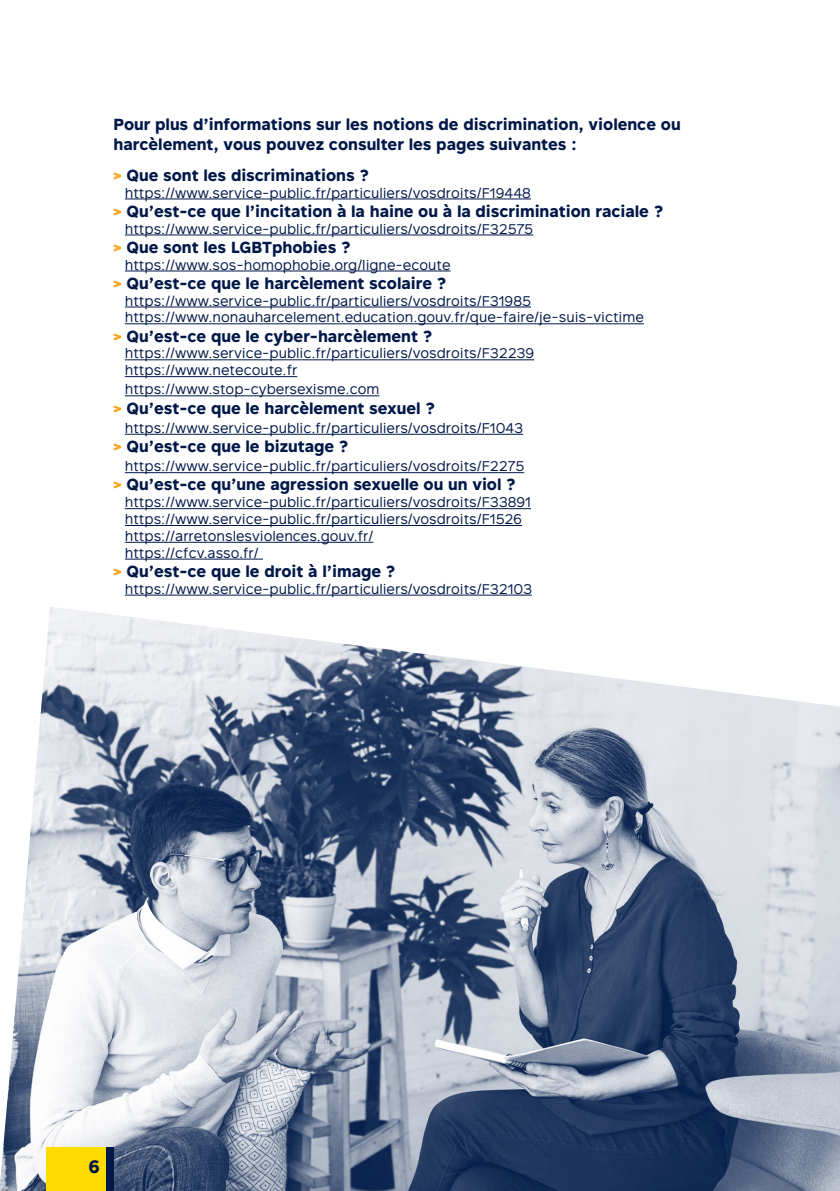
<style>
.page{position:relative;width:840px;height:1191px;background:#fff}
.page>*{position:absolute;margin:0;border:0;box-sizing:border-box;transform-origin:0 0}
.t1{font:700 18px "Rutan";color:#001848}
.t2{font:700 16px/19.2px "Rutan";color:#001848}
.t3{font:14px/16.8px "Rutan";color:#001848}
.s1{color:#f9a51b}
</style>
<div class="page">
<img style="left:0;top:607px;width:839px;height:584px">
<hr style="left:125px;top:199px;width:405px;height:1px;background:#001848">
<hr style="left:125px;top:235px;width:408px;height:1px;background:#001848">
<hr style="left:125px;top:271px;width:325px;height:1px;background:#001848">
<hr style="left:125px;top:307px;width:405px;height:1px;background:#001848">
<hr style="left:125px;top:323px;width:518px;height:1px;background:#001848">
<hr style="left:125px;top:359px;width:409px;height:1px;background:#001848">
<hr style="left:125px;top:376px;width:172px;height:1px;background:#001848">
<hr style="left:125px;top:395px;width:254px;height:1px;background:#001848">
<hr style="left:125px;top:434px;width:398px;height:1px;background:#001848">
<hr style="left:125px;top:472px;width:399px;height:1px;background:#001848">
<hr style="left:125px;top:508px;width:405px;height:1px;background:#001848">
<hr style="left:125px;top:525px;width:396px;height:1px;background:#001848">
<hr style="left:125px;top:542px;width:248px;height:1px;background:#001848">
<hr style="left:125px;top:559px;width:138px;height:1px;background:#001848">
<hr style="left:125px;top:595px;width:406px;height:1px;background:#001848">
<div style="left:105px;top:1147px;width:8px;height:44px;background:#001848"></div>
<div style="left:46px;top:1147px;width:59px;height:44px;background:#ffdc01"></div>
<p class="t2" style="left:113px;top:114px;width:568px">Pour plus d’informations sur les notions de discrimination, violence ou harcèlement, vous pouvez consulter les pages suivantes :</p>
<p class="t2" style="left:113px;top:165px;width:257px"><span class="s1">&gt;</span> Que sont les discriminations ?</p>
<p class="t3" style="left:125px;top:183px;width:407px">https://www.service-public.fr/particuliers/vosdroits/F19448</p>
<p class="t2" style="left:113px;top:201px;width:551px"><span class="s1">&gt;</span> Qu’est-ce que l’incitation à la haine ou à la discrimination raciale ?</p>
<p class="t3" style="left:125px;top:219px;width:409px">https://www.service-public.fr/particuliers/vosdroits/F32575</p>
<p class="t2" style="left:113px;top:237px;width:238px"><span class="s1">&gt;</span> Que sont les LGBTphobies ?</p>
<p class="t3" style="left:125px;top:255px;width:327px">https://www.sos-homophobie.org/ligne-ecoute</p>
<p class="t2" style="left:113px;top:273px;width:334px"><span class="s1">&gt;</span> Qu’est-ce que le harcèlement scolaire ?</p>
<p class="t3" style="left:125px;top:291px;width:520px">https://www.service-public.fr/particuliers/vosdroits/F31985 https://www.nonauharcelement.education.gouv.fr/que-faire/je-suis-victime</p>
<p class="t2" style="left:113px;top:326px;width:320px"><span class="s1">&gt;</span> Qu’est-ce que le cyber-harcèlement ?</p>
<p class="t3" style="left:125px;top:344px;width:410px">https://www.service-public.fr/particuliers/vosdroits/F32239 https://www.netecoute.fr</p>
<p class="t3" style="left:125px;top:380px;width:256px">https://www.stop-cybersexisme.com</p>
<p class="t2" style="left:113px;top:398px;width:323px"><span class="s1">&gt;</span> Qu’est-ce que le harcèlement sexuel ?</p>
<p class="t3" style="left:125px;top:419px;width:399px">https://www.service-public.fr/particuliers/vosdroits/F1043</p>
<p class="t2" style="left:113px;top:436px;width:236px"><span class="s1">&gt;</span> Qu’est-ce que le bizutage ?</p>
<p class="t3" style="left:125px;top:457px;width:400px">https://www.service-public.fr/particuliers/vosdroits/F2275</p>
<p class="t2" style="left:113px;top:474px;width:403px"><span class="s1">&gt;</span> Qu’est-ce qu’une agression sexuelle ou un viol ?</p>
<p class="t3" style="left:125px;top:493px;width:407px">https://www.service-public.fr/particuliers/vosdroits/F33891 https://www.service-public.fr/particuliers/vosdroits/F1526 https://arretonslesviolences.gouv.fr/<br>https://cfcv.asso.fr/</p>
<p class="t2" style="left:113px;top:561px;width:283px"><span class="s1">&gt;</span> Qu’est-ce que le droit à l’image ?</p>
<p class="t3" style="left:125px;top:579px;width:408px">https://www.service-public.fr/particuliers/vosdroits/F32103</p>
<p class="t1" style="left:88px;top:1152px;width:13px">6</p>
</div>
